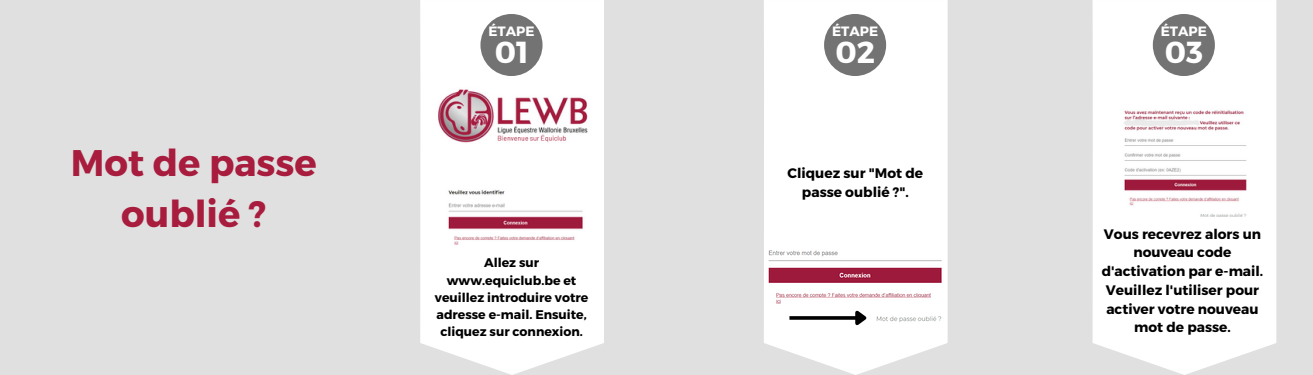
<style>
.page{position:relative;width:1313px;height:375px;background:#fff}
.page>*{position:absolute;margin:0;border:0;box-sizing:border-box;transform-origin:0 0}
.t1{font:700 37px/50.5px "Montserrat";color:#a81c3d;text-align:center}
.t2{font:700 30.5px "Montserrat";color:#fff}
.t3{font:700 13.75px/18.8px "Montserrat";color:#000;text-align:center}
.t4{font:700 13.5px "Montserrat";color:#fff}
.t5{font:700 12.5px/17.2px "Montserrat";color:#000;text-align:center}
</style>
<div class="page">
<div style="left:0;top:0;width:1312px;height:375px;background:#e0e0e0"></div>
<svg style="left:420px;top:0;width:184px;height:375px;fill:#fff"></svg>
<div style="left:480px;top:14px;width:62px;height:62px;background:#737373;border-radius:50%"></div>
<div style="left:764px;top:0;width:183px;height:375px;background:#fff"></div>
<div style="left:824px;top:14px;width:62px;height:62px;background:#737373;border-radius:50%"></div>
<svg style="left:1092px;top:0;width:184px;height:375px;fill:#fff"></svg>
<div style="left:1152px;top:14px;width:62px;height:62px;background:#737373;border-radius:50%"></div>
<img style="left:435px;top:83px;width:154px;height:163px">
<img style="left:767px;top:243px;width:176px;height:81px">
<svg style="left:789px;top:316px;width:63px;height:4px"></svg>
<svg style="left:852px;top:307px;width:18px;height:24px"></svg>
<img style="left:1107px;top:100px;width:150px;height:116px">
<h1 class="t1" style="left:71px;top:136px;width:247px">Mot de passe oublié ?</h1>
<p class="t4" style="left:488px;top:23px;width:48px">ÉTAPE</p>
<h2 class="t2" style="left:495px;top:33px;width:35px">01</h2>
<p class="t5" style="left:435px;top:254px;width:155px">Allez sur www.equiclub.be et veuillez introduire votre adresse e-mail. Ensuite, cliquez sur connexion.</p>
<p class="t4" style="left:832px;top:23px;width:48px">ÉTAPE</p>
<h2 class="t2" style="left:835px;top:33px;width:41px">02</h2>
<p class="t3" style="left:787px;top:163px;width:137px">Cliquez sur "Mot de passe oublié ?".</p>
<p class="t4" style="left:1160px;top:23px;width:48px">ÉTAPE</p>
<h2 class="t2" style="left:1164px;top:33px;width:40px">03</h2>
<p class="t3" style="left:1101px;top:224px;width:163px">Vous recevrez alors un nouveau code d'activation par e-mail.<br>Veuillez l'utiliser pour activer votre nouveau mot de passe.</p>
</div>
